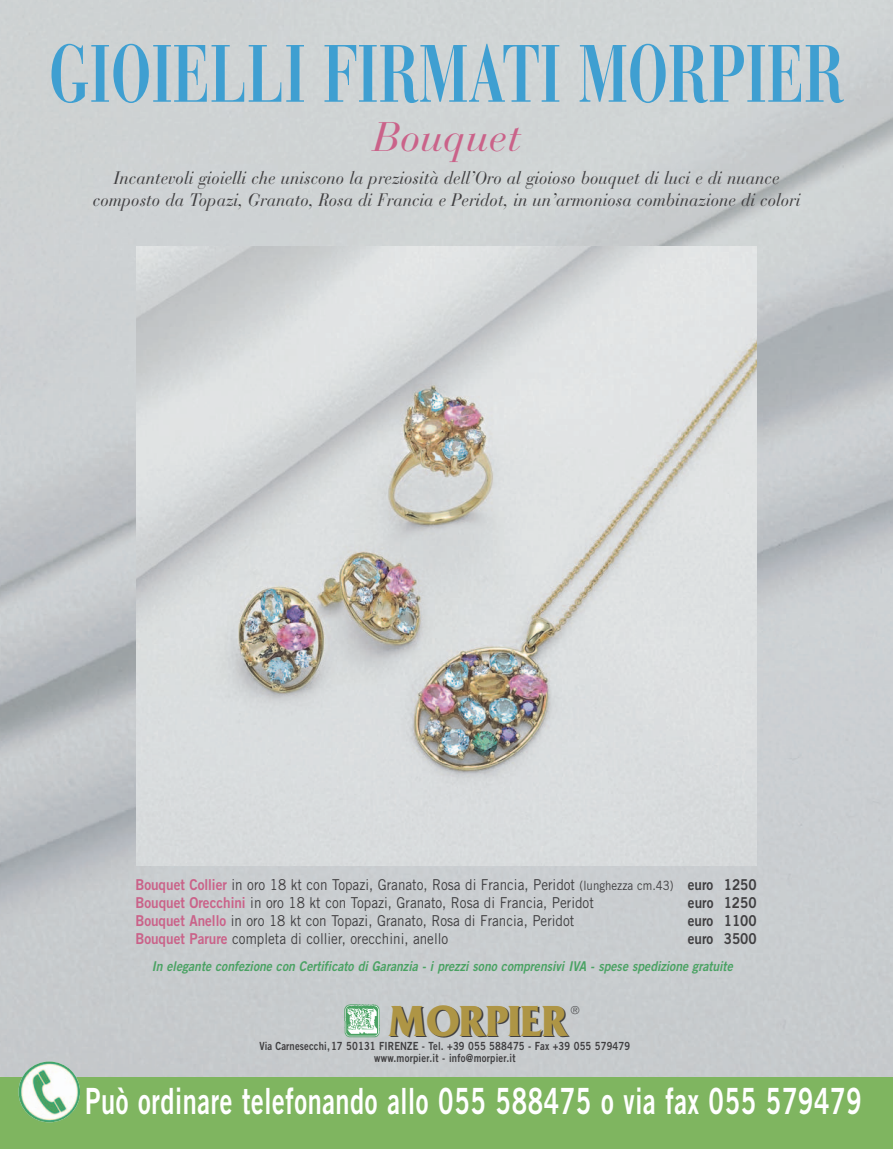
<style>
.page{position:relative;width:893px;height:1149px;background:#fff}
.page>*{position:absolute;margin:0;border:0;box-sizing:border-box;transform-origin:0 0}
.t1{font:700 80.4px "Bauer Bodoni";color:#3f9fd1;scale:.69 1}
.t2{font:700 45.6px "Friz Quadrata";color:#403f41;scale:.93 1}
.t3{font:italic 40.95px "Bauer Bodoni";color:#ca6289}
.t4{font:36.15px "Trade Gothic Bold Two";letter-spacing:.025em;color:#fff;scale:.7 1}
.t5{font:italic 18px/21.8px "Bauer Bodoni";color:#403f41;text-align:center;scale:.93 1}
.t6{font:15px/18px "Trade Gothic";color:#403f41;scale:.9 1}
.t7{font:15px "Trade Gothic Bold Two";color:#403f41;scale:.9 1}
.t8{font:italic 13.5px "Trade Gothic Bold Two";color:#4aa263;scale:.9 1}
.t9{font:11.25px/12px "Trade Gothic Bold Two";letter-spacing:.01em;color:#403f41;text-align:center;scale:.85 1}
.t10{font:10.95px "Helvetica";color:#403f41}
.s1{font-family:"Trade Gothic Bold Two";color:#ca6289}
.s2{font-size:12.75px}
.s3{font-family:"Trade Gothic Bold Two"}
</style>
<div class="page">
<img style="left:0;top:0;width:893px;height:1077px">
<div style="left:0;top:1077px;width:893px;height:71px;background:#7fb560"></div>
<img style="left:19px;top:1061px;width:61px;height:60px">
<img style="left:344px;top:1004px;width:37px;height:32px">
<img style="left:136px;top:246px;width:621px;height:619px">
<p class="t1" style="left:49px;top:43px;width:1154px">GIOIELLI FIRMATI MORPIER</p>
<p class="t3" style="left:373px;top:120px;width:149px">Bouquet</p>
<p class="t5" style="left:93px;top:169px;width:762px">Incantevoli gioielli che uniscono la preziosità dell’Oro al gioioso bouquet di luci e di nuance composto da Topazi, Granato, Rosa di Francia e Peridot, in un’armoniosa combinazione di colori</p>
<p class="t6" style="left:135px;top:876px;width:692px"><span class="s1">Bouquet Collier</span> in oro 18 kt con Topazi, Granato, Rosa di Francia, Peridot <span class="s2">(lunghezza cm.43)</span> <span class="s3">euro 1250<br></span><span class="s1">Bouquet Orecchini</span> in oro 18 kt con Topazi, Granato, Rosa di Francia, Peridot</p>
<p class="t7" style="left:688px;top:896px;width:78px">euro 1250</p>
<p class="t6" style="left:135px;top:912px;width:489px"><span class="s1">Bouquet Anello</span> in oro 18 kt con Topazi, Granato, Rosa di Francia, Peridot</p>
<p class="t7" style="left:688px;top:914px;width:78px">euro 1100</p>
<p class="t6" style="left:135px;top:930px;width:349px"><span class="s1">Bouquet Parure</span> completa di collier, orecchini, anello</p>
<p class="t7" style="left:688px;top:932px;width:78px">euro 3500</p>
<p class="t8" style="left:152px;top:961px;width:650px">In elegante confezione con Certificato di Garanzia - i prezzi sono comprensivi IVA - spese spedizione gratuite</p>
<p class="t2" style="left:390px;top:1006px;width:195px">MORPIER</p>
<p class="t10" style="left:571px;top:1006px;width:10px">®</p>
<p class="t9" style="left:260px;top:1040px;width:438px">Via Carnesecchi,17 50131 FIRENZE - Tel. +39 055 588475 - Fax +39 055 579479 www.morpier.it - info@morpier.it</p>
<p class="t4" style="left:85px;top:1087px;width:1111px">Può ordinare telefonando allo 055 588475 o via fax 055 579479</p>
</div>
